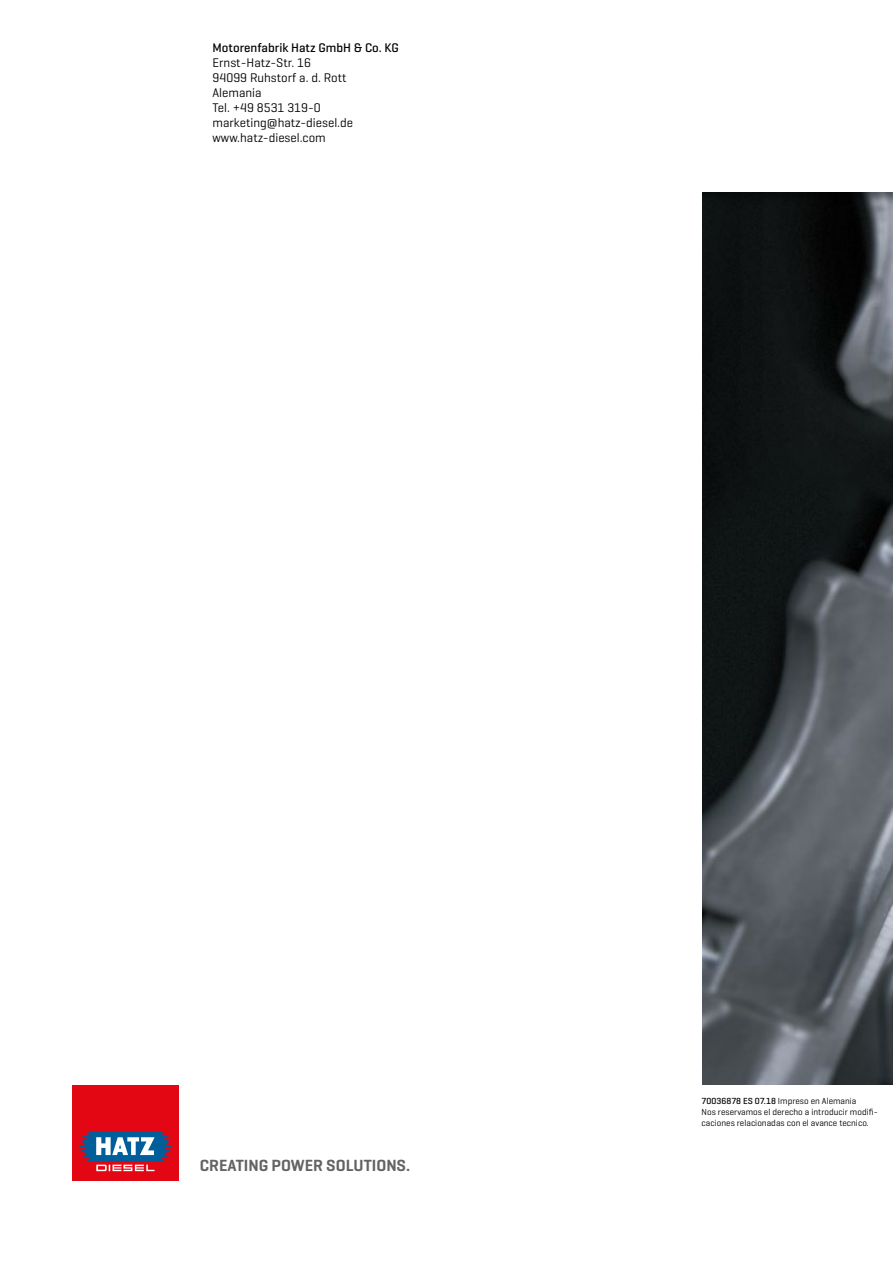
<style>
.page{position:relative;width:893px;height:1263px;background:#fff}
.page>*{position:absolute;margin:0;border:0;box-sizing:border-box;transform-origin:0 0}
.t1{font:600 16.5px "Geogrotesque";color:#646363}
.t2{font:12.75px/15px "Geogrotesque";color:#000}
.t3{font:500 12.75px "Geogrotesque";color:#000}
.t4{font:9px/10.8px "Geogrotesque";color:#000}
.s1{font-weight:500}
</style>
<div class="page">
<img style="left:702px;top:205px;width:191px;height:879px">
<div style="left:72px;top:1085px;width:107px;height:96px;background:#e30613"></div>
<svg style="left:78px;top:1131px;width:95px;height:40px"></svg>
<div style="left:679px;top:0;width:214px;height:205px;background:#000;opacity:.5"></div>
<div style="left:689px;top:0;width:204px;height:191px;background:#fff"></div>
<div style="left:651px;top:0;width:51px;height:1263px;background:#fff"></div>
<h2 class="t3" style="left:213px;top:40px;width:188px">Motorenfabrik Hatz GmbH &amp; Co. KG</h2>
<h2 class="t2" style="left:213px;top:55px;width:142px">Ernst-Hatz-Str. 16<br>94099 Ruhstorf a. d. Rott<br>Alemania<br>Tel. +49 8531 319-0 marketing@hatz-diesel.de www.hatz-diesel.com</h2>
<h1 class="t1" style="left:200px;top:1155px;width:212px">CREATING POWER SOLUTIONS.</h1>
<p class="t4" style="left:702px;top:1095px;width:178px"><span class="s1">70036878 ES 07.18</span> Impreso en Alemania<br>Nos reservamos el derecho a introducir modifi&shy;caciones relacionadas con el avance tecnico.</p>
</div>
